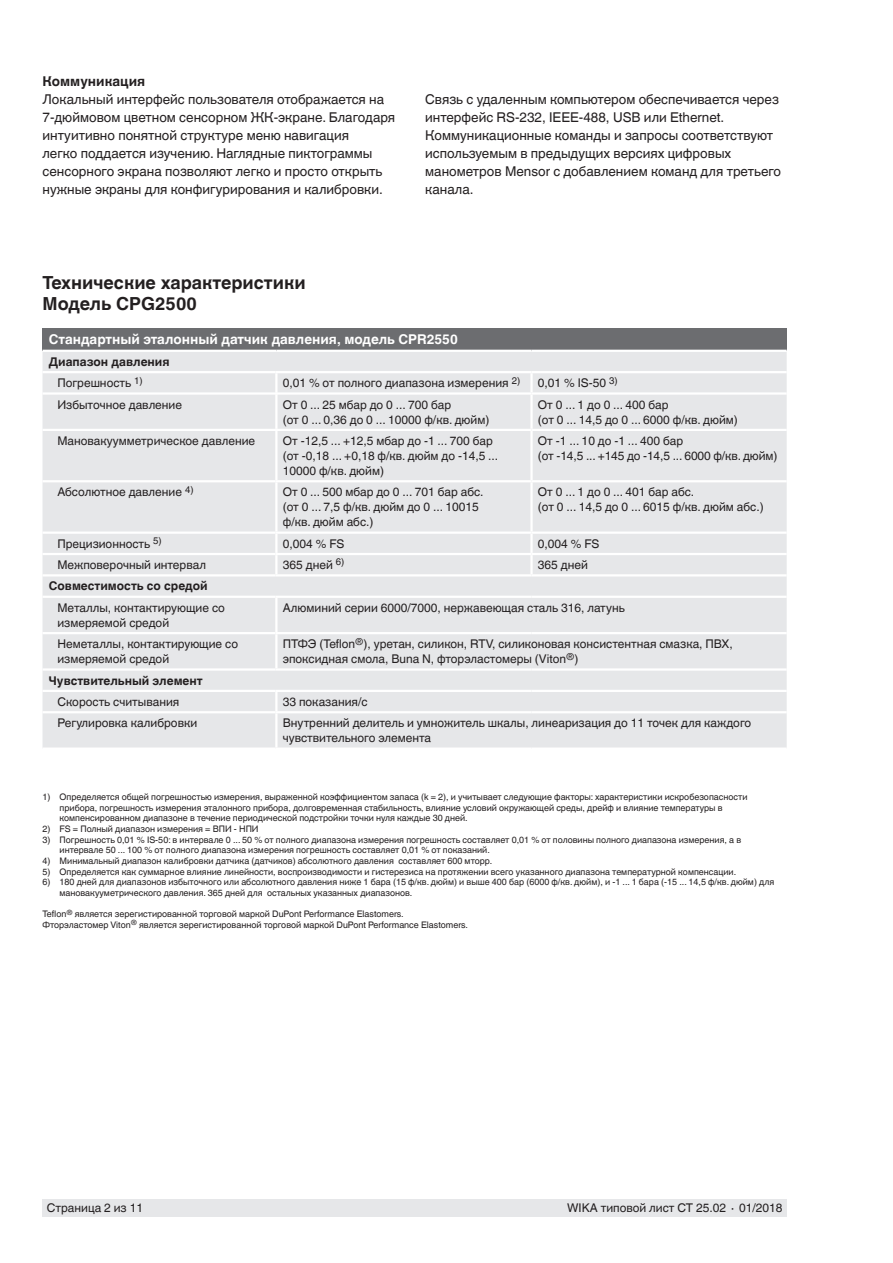
<style>
.page{position:relative;width:893px;height:1263px;background:#fff}
.page>*{position:absolute;margin:0;border:0;box-sizing:border-box;transform-origin:0 0}
.t1{font:700 18px/21px "Helvetica World";color:#231f20}
.t2{font:13.5px/18px "Helvetica World";color:#231f20}
.t3{font:700 13.5px "Helvetica World";color:#fff}
.t4{font:700 13.5px "Helvetica World";color:#231f20}
.t5{font:12px/15px "Helvetica World";color:#231f20}
.t6{font:700 12px/21.3px "Helvetica World";color:#231f20}
.t7{font:9px/10.5px "Helvetica World";color:#231f20}
.s1{font-weight:400}
</style>
<div class="page">
<div style="left:43px;top:1199px;width:744px;height:17px;background:#e6e7e9"></div>
<div style="left:43px;top:328px;width:744px;height:23px;background:#6c6d70"></div>
<div style="left:43px;top:352px;width:744px;height:395px;background:#e6e7e9"></div>
<hr style="left:43px;top:350px;width:233px;height:2px;background:#fff">
<hr style="left:276px;top:350px;width:255px;height:2px;background:#fff">
<hr style="left:531px;top:350px;width:256px;height:2px;background:#fff">
<hr style="left:43px;top:371px;width:232px;height:2px;background:#fff">
<hr style="left:43px;top:392px;width:235px;height:3px;background:#fff">
<hr style="left:275px;top:395px;width:3px;height:34px;background:#fff">
<hr style="left:530px;top:395px;width:3px;height:34px;background:#fff">
<hr style="left:43px;top:429px;width:235px;height:2px;background:#fff">
<hr style="left:43px;top:480px;width:232px;height:2px;background:#fff">
<hr style="left:43px;top:531px;width:232px;height:3px;background:#fff">
<hr style="left:43px;top:553px;width:232px;height:2px;background:#fff">
<hr style="left:43px;top:574px;width:232px;height:2px;background:#fff">
<hr style="left:43px;top:690px;width:232px;height:2px;background:#fff">
<hr style="left:43px;top:711px;width:232px;height:2px;background:#fff">
<hr style="left:275px;top:371px;width:256px;height:2px;background:#fff">
<hr style="left:275px;top:373px;width:3px;height:19px;background:#fff">
<hr style="left:531px;top:371px;width:256px;height:2px;background:#fff">
<hr style="left:530px;top:373px;width:3px;height:19px;background:#fff">
<hr style="left:275px;top:392px;width:256px;height:3px;background:#fff">
<hr style="left:531px;top:392px;width:256px;height:3px;background:#fff">
<hr style="left:275px;top:429px;width:256px;height:2px;background:#fff">
<hr style="left:275px;top:431px;width:3px;height:49px;background:#fff">
<hr style="left:531px;top:429px;width:256px;height:2px;background:#fff">
<hr style="left:530px;top:431px;width:3px;height:49px;background:#fff">
<hr style="left:275px;top:480px;width:256px;height:2px;background:#fff">
<hr style="left:275px;top:482px;width:3px;height:49px;background:#fff">
<hr style="left:531px;top:480px;width:256px;height:2px;background:#fff">
<hr style="left:530px;top:482px;width:3px;height:49px;background:#fff">
<hr style="left:275px;top:531px;width:256px;height:3px;background:#fff">
<hr style="left:275px;top:534px;width:3px;height:19px;background:#fff">
<hr style="left:531px;top:531px;width:256px;height:3px;background:#fff">
<hr style="left:530px;top:534px;width:3px;height:19px;background:#fff">
<hr style="left:275px;top:553px;width:256px;height:2px;background:#fff">
<hr style="left:275px;top:555px;width:3px;height:19px;background:#fff">
<hr style="left:531px;top:553px;width:256px;height:2px;background:#fff">
<hr style="left:530px;top:555px;width:3px;height:19px;background:#fff">
<hr style="left:275px;top:574px;width:256px;height:2px;background:#fff">
<hr style="left:531px;top:574px;width:256px;height:2px;background:#fff">
<hr style="left:275px;top:596px;width:256px;height:2px;background:#fff">
<hr style="left:531px;top:596px;width:256px;height:2px;background:#fff">
<hr style="left:275px;top:632px;width:256px;height:2px;background:#fff">
<hr style="left:531px;top:632px;width:256px;height:2px;background:#fff">
<hr style="left:275px;top:668px;width:256px;height:3px;background:#fff">
<hr style="left:531px;top:668px;width:256px;height:3px;background:#fff">
<hr style="left:275px;top:690px;width:256px;height:2px;background:#fff">
<hr style="left:275px;top:692px;width:3px;height:19px;background:#fff">
<hr style="left:531px;top:690px;width:256px;height:2px;background:#fff">
<hr style="left:275px;top:711px;width:256px;height:2px;background:#fff">
<hr style="left:275px;top:713px;width:3px;height:34px;background:#fff">
<hr style="left:531px;top:711px;width:256px;height:2px;background:#fff">
<hr style="left:43px;top:596px;width:232px;height:2px;background:#fff">
<hr style="left:43px;top:632px;width:232px;height:2px;background:#fff">
<hr style="left:43px;top:668px;width:232px;height:3px;background:#fff">
<hr style="left:275px;top:598px;width:3px;height:34px;background:#fff">
<hr style="left:275px;top:634px;width:3px;height:34px;background:#fff">
<h2 class="t4" style="left:43px;top:74px;width:104px">Коммуникация</h2>
<p class="t2" style="left:43px;top:91px;width:354px">Локальный интерфейс пользователя отображается на 7-дюймовом цветном сенсорном ЖК-экране. Благодаря интуитивно понятной структуре меню навигация<br>легко поддается изучению. Наглядные пиктограммы сенсорного экрана позволяют легко и просто открыть нужные экраны для конфигурирования и калибровки.</p>
<p class="t2" style="left:425px;top:91px;width:357px">Связь с удаленным компьютером обеспечивается через интерфейс RS-232, IEEE-488, USB или Ethernet.<br>Коммуникационные команды и запросы соответствуют используемым в предыдущих версиях цифровых манометров Mensor с добавлением команд для третьего канала.</p>
<h1 class="t1" style="left:43px;top:273px;width:265px">Технические характеристики<br>Модель CPG2500</h1>
<h2 class="t3" style="left:49px;top:332px;width:410px">Стандартный эталонный датчик давления, модель CPR2550</h2>
<h3 class="t6" style="left:57px;top:351px;width:114px;text-indent:-9px">Диапазон давления<br><span class="s1">Погрешность</span> <sup>1)</sup></h3>
<h3 class="t5" style="left:283px;top:375px;width:239px">0,01 % от полного диапазона измерения <sup>2)</sup></h3>
<h3 class="t5" style="left:538px;top:375px;width:81px">0,01 % IS-50 <sup>3)</sup></h3>
<h3 class="t5" style="left:57px;top:397px;width:126px">Избыточное давление</h3>
<h3 class="t5" style="left:283px;top:397px;width:208px">От 0 ... 25 мбар до 0 ... 700 бар<br>(от 0 ... 0,36 до 0 ... 10000 ф/кв. дюйм)</h3>
<h3 class="t5" style="left:538px;top:397px;width:201px">От 0 ... 1 до 0 ... 400 бар<br>(от 0 ... 14,5 до 0 ... 6000 ф/кв. дюйм)</h3>
<h3 class="t5" style="left:57px;top:433px;width:199px">Мановакуумметрическое давление</h3>
<h3 class="t5" style="left:283px;top:433px;width:217px">От -12,5 ... +12,5 мбар до -1 ... 700 бар (от -0,18 ... +0,18 ф/кв. дюйм до -14,5 ...<br>10000 ф/кв. дюйм)</h3>
<h3 class="t5" style="left:538px;top:433px;width:241px">От -1 ... 10 до -1 ... 400 бар<br>(от -14,5 ... +145 до -14,5 ... 6000 ф/кв. дюйм)</h3>
<h3 class="t5" style="left:57px;top:485px;width:138px">Абсолютное давление <sup>4)</sup></h3>
<h3 class="t5" style="left:283px;top:485px;width:202px">От 0 ... 500 мбар до 0 ... 701 бар абс. (от 0 ... 7,5 ф/кв. дюйм до 0 ... 10015 ф/кв. дюйм абс.)</h3>
<h3 class="t5" style="left:538px;top:485px;width:227px">От 0 ... 1 до 0 ... 401 бар абс.<br>(от 0 ... 14,5 до 0 ... 6015 ф/кв. дюйм абс.)</h3>
<h3 class="t5" style="left:57px;top:536px;width:106px">Прецизионность <sup>5)</sup></h3>
<h3 class="t5" style="left:283px;top:536px;width:63px">0,004 % FS</h3>
<h3 class="t5" style="left:538px;top:536px;width:63px">0,004 % FS</h3>
<h3 class="t5" style="left:57px;top:557px;width:150px">Межповерочный интервал</h3>
<h3 class="t5" style="left:283px;top:557px;width:63px">365 дней <sup>6)</sup></h3>
<h3 class="t5" style="left:538px;top:557px;width:52px">365 дней</h3>
<h3 class="t6" style="left:49px;top:576px;width:160px">Совместимость со средой</h3>
<h3 class="t5" style="left:57px;top:600px;width:169px">Металлы, контактирующие со измеряемой средой</h3>
<h3 class="t5" style="left:283px;top:600px;width:343px">Алюминий серии 6000/7000, нержавеющая сталь 316, латунь</h3>
<h3 class="t5" style="left:57px;top:636px;width:182px">Неметаллы, контактирующие со измеряемой средой</h3>
<h3 class="t5" style="left:283px;top:636px;width:451px">ПТФЭ (Teflon<sup>®</sup>), уретан, силикон, RTV, силиконовая консистентная смазка, ПВХ, эпоксидная смола, Buna N, фторэластомеры (Viton<sup>®</sup>)</h3>
<h3 class="t6" style="left:49px;top:670px;width:155px">Чувствительный элемент</h3>
<h3 class="t5" style="left:57px;top:694px;width:123px">Скорость считывания</h3>
<h3 class="t5" style="left:283px;top:694px;width:86px">33 показания/с</h3>
<h3 class="t5" style="left:57px;top:716px;width:141px">Регулировка калибровки</h3>
<h3 class="t5" style="left:283px;top:716px;width:470px">Внутренний делитель и умножитель шкалы, линеаризация до 11 точек для каждого чувствительного элемента</h3>
<p class="t7" style="left:60px;top:792px;width:689px;text-indent:-17px">1) Определяется общей погрешностью измерения, выраженной коэффициентом запаса (k = 2), и учитывает следующие факторы: характеристики искробезопасности прибора, погрешность измерения эталонного прибора, долговременная стабильность, влияние условий окружающей среды, дрейф и влияние температуры в компенсированном диапазоне в течение периодической подстройки точки нуля каждые 30 дней.</p>
<p class="t7" style="left:43px;top:824px;width:218px">2) FS = Полный диапазон измерения = ВПИ - НПИ</p>
<p class="t7" style="left:60px;top:834px;width:683px;text-indent:-17px">3) Погрешность 0,01 % IS-50: в интервале 0 ... 50 % от полного диапазона измерения погрешность составляет 0,01 % от половины полного диапазона измерения, а в интервале 50 ... 100 % от полного диапазона измерения погрешность составляет 0,01 % от показаний.</p>
<p class="t7" style="left:43px;top:856px;width:451px">4) Минимальный диапазон калибровки датчика (датчиков) абсолютного давления составляет 600 мторр.</p>
<p class="t7" style="left:43px;top:866px;width:695px">5) Определяется как суммарное влияние линейности, воспроизводимости и гистерезиса на протяжении всего указанного диапазона температурной компенсации.</p>
<p class="t7" style="left:60px;top:877px;width:716px;text-indent:-17px">6) 180 дней для диапазонов избыточного или абсолютного давления ниже 1 бара (15 ф/кв. дюйм) и выше 400 бар (6000 ф/кв. дюйм), и -1 ... 1 бара (-15 ... 14,5 ф/кв. дюйм) для мановакууметрического давления. 365 дней для остальных указанных диапазонов.</p>
<p class="t7" style="left:43px;top:909px;width:427px">Teflon<sup>®</sup> является зерегистированной торговой маркой DuPont Performance Elastomers.<br>Фторэластомер Viton<sup>®</sup> является зерегистированной торговой маркой DuPont Performance Elastomers.</p>
<h3 class="t5" style="left:47px;top:1200px;width:98px">Страница 2 из 11</h3>
<h3 class="t5" style="left:567px;top:1200px;width:217px">WIKA типовой лист CT 25.02 ∙ 01/2018</h3>
</div>
